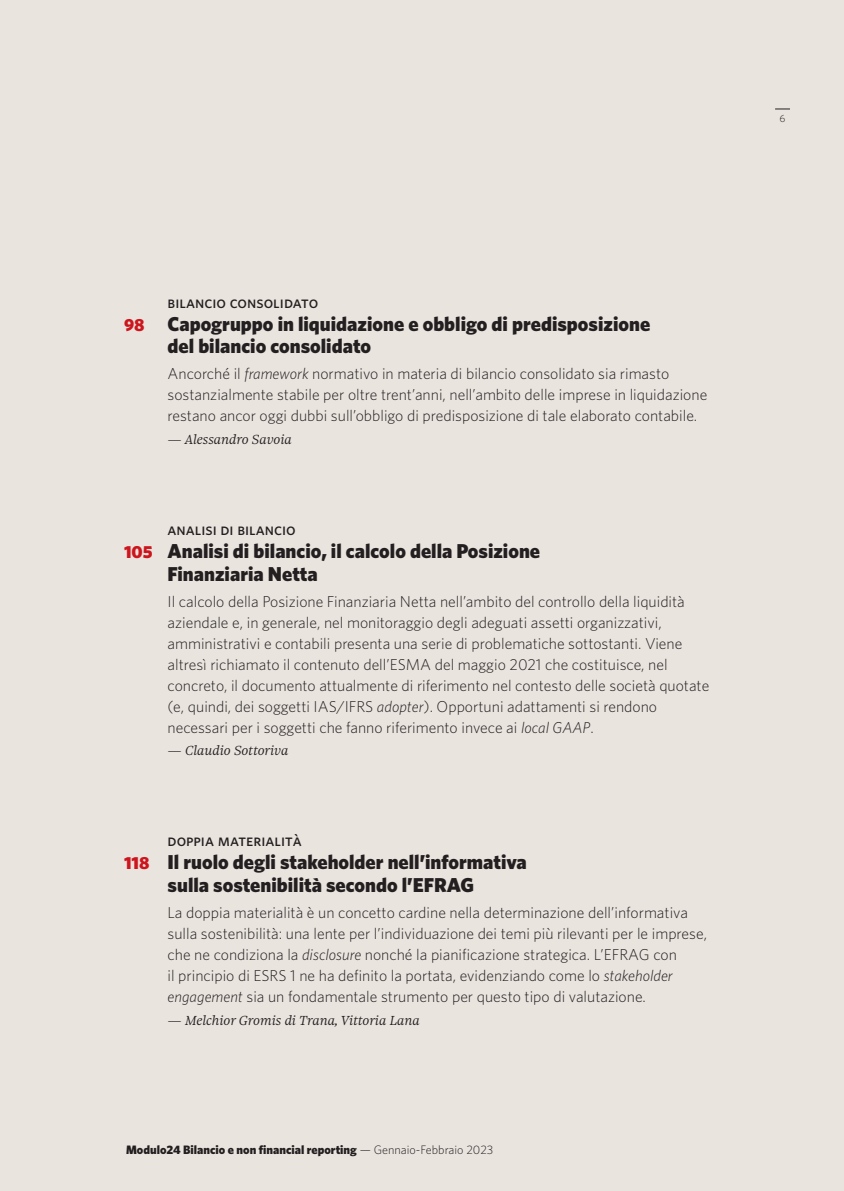
<style>
.page{position:relative;width:844px;height:1191px;background:#fff}
.page>*{position:absolute;margin:0;border:0;box-sizing:border-box;transform-origin:0 0}
.SOMM_2{font:900 20.12px/22.8px "Whitney";color:#231f20}
.SOMM_1{font:16.62px "Whitney Medium SC";color:#231f20}
.SOMM_4{font:300 15.75px/21px "Whitney";color:#231f20}
.SOMM_3{font:italic 300 14px "Sole 24 Serif Text";color:#231f20}
.t1{font:900 12.25px "Whitney";color:#231f20}
.t2{font:300 10.5px "Whitney";color:#231f20}
.s1{font-size:17.5px;color:#cd151d}
.s2{font-style:italic}
.s3{font-weight:300}
</style>
<div class="page">
<div style="left:0;top:0;width:843px;height:1191px;background:#e9e4de"></div>
<svg style="left:775px;top:109px;width:14px;height:1px"></svg>
<p class="SOMM_1" style="left:167px;top:292px;width:152px">bilancio consolidato</p>
<p class="SOMM_2" style="left:167px;top:311px;width:484px;text-indent:-43px"><span class="s1">98</span> Capogruppo in liquidazione e obbligo di predisposizione del bilancio consolidato</p>
<p class="SOMM_4" style="left:167px;top:363px;width:541px">Ancorché il <span class="s2">framework</span> normativo in materia di bilancio consolidato sia rimasto sostanzialmente stabile per oltre trent’anni, nell’ambito delle imprese in liquidazione restano ancor oggi dubbi sull’obbligo di predisposizione di tale elaborato contabile.</p>
<p class="SOMM_3" style="left:167px;top:431px;width:126px">— Alessandro Savoia</p>
<p class="SOMM_1" style="left:167px;top:519px;width:130px">analisi di bilancio</p>
<p class="SOMM_2" style="left:167px;top:539px;width:374px;text-indent:-43px"><span class="s1">105</span> Analisi di bilancio, il calcolo della Posizione<br>Finanziaria Netta</p>
<p class="SOMM_4" style="left:167px;top:590px;width:543px">Il calcolo della Posizione Finanziaria Netta nell’ambito del controllo della liquidità aziendale e, in generale, nel monitoraggio degli adeguati assetti organizzativi, amministrativi e contabili presenta una serie di problematiche sottostanti. Viene altresì richiamato il contenuto dell’ESMA del maggio 2021 che costituisce, nel concreto, il documento attualmente di riferimento nel contesto delle società quotate (e, quindi, dei soggetti IAS/IFRS <span class="s2">adopter</span>). Opportuni adattamenti si rendono necessari per i soggetti che fanno riferimento invece ai <span class="s2">local GAAP</span>.</p>
<p class="SOMM_3" style="left:167px;top:742px;width:122px">— Claudio Sottoriva</p>
<p class="SOMM_1" style="left:167px;top:830px;width:136px">doppia materialità</p>
<p class="SOMM_2" style="left:124px;top:850px;width:404px;text-align:center"><span class="s1">118</span> Il ruolo degli stakeholder nell’informativa sulla sostenibilità secondo l’EFRAG</p>
<p class="SOMM_4" style="left:167px;top:901px;width:541px">La doppia materialità è un concetto cardine nella determinazione dell’informativa sulla sostenibilità: una lente per l’individuazione dei temi più rilevanti per le imprese, che ne condiziona la <span class="s2">disclosure</span> nonché la pianificazione strategica. L’EFRAG con<br>il principio di ESRS 1 ne ha definito la portata, evidenziando come lo <span class="s2">stakeholder engagement</span> sia un fondamentale strumento per questo tipo di valutazione.</p>
<p class="SOMM_3" style="left:167px;top:1011px;width:253px">— Melchior Gromis di Trana, Vittoria Lana</p>
<p class="t1" style="left:126px;top:1142px;width:369px">Modulo24 Bilancio e non financial reporting <span class="s3">— Gennaio-Febbraio 2023</span></p>
<p class="t2" style="left:779px;top:112px;width:8px">6</p>
</div>
